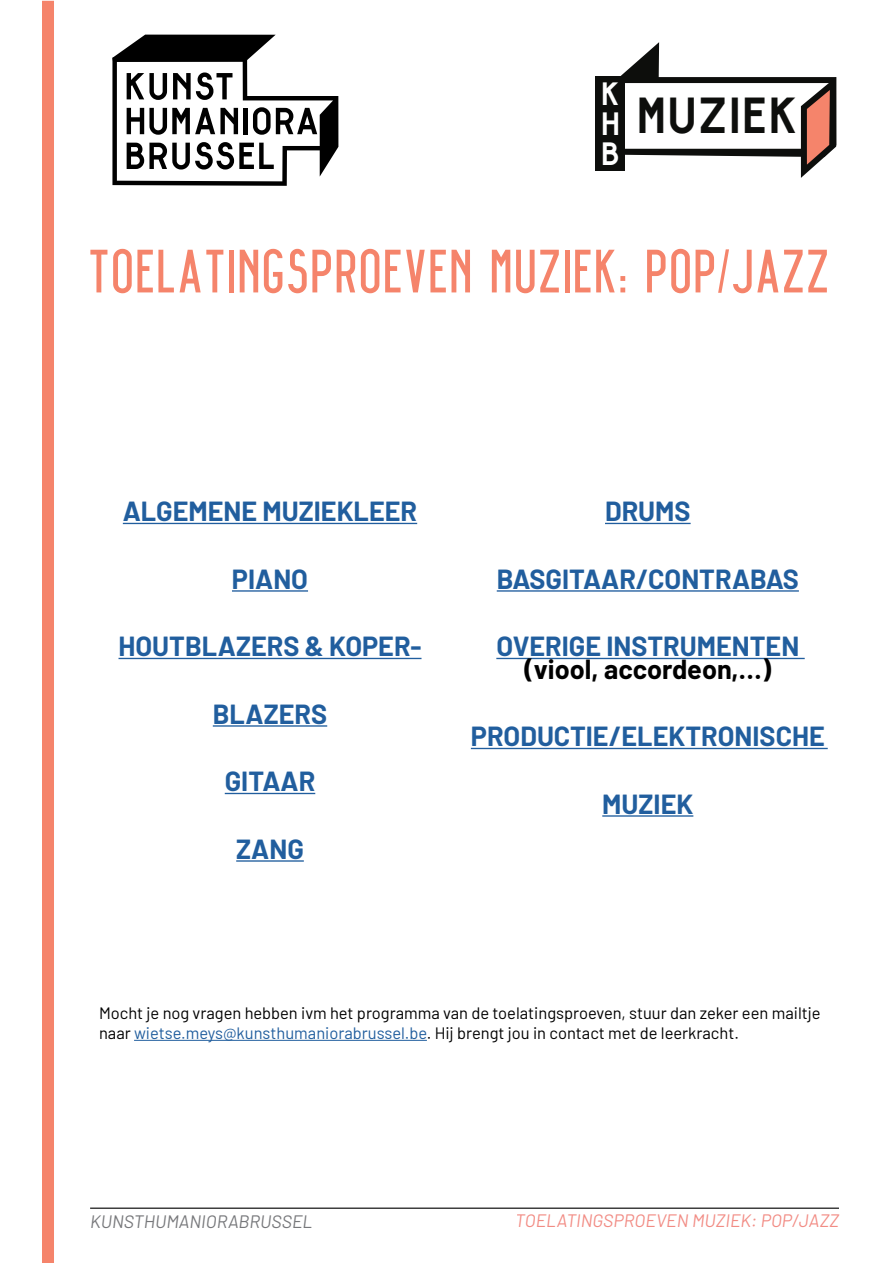
<style>
.page{position:relative;width:893px;height:1263px;background:#fff}
.page>*{position:absolute;margin:0;border:0;box-sizing:border-box;transform-origin:0 0}
.t1{font:60px "Alfphabet III";color:#f5846b}
.t2{font:49.8px "Alfphabet I";color:#0d0e0c}
.t3{font:31.8px/29.8px "Alfphabet I";color:#fff;text-align:justify}
.t4{font:700 27px "Barlow";color:#215e9e}
.t5{font:700 27px "Barlow";color:#000}
.t6{font:italic 18px "Barlow";color:#ea483c}
.t7{font:italic 18px "Barlow";color:#77787b}
.t8{font:16.5px/19.8px "Barlow";color:#000}
.s1{color:#215e9e}
</style>
<div class="page">
<div style="left:42px;top:1px;width:12px;height:1262px;background:#f5846b"></div>
<svg style="left:112px;top:35px;width:226px;height:151px"></svg>
<hr style="left:90px;top:1207px;width:749px;height:2px;background:#000">
<hr style="left:123px;top:523px;width:294px;height:1px;background:#215e9e">
<hr style="left:232px;top:590px;width:76px;height:2px;background:#215e9e">
<hr style="left:119px;top:658px;width:302px;height:1px;background:#215e9e">
<hr style="left:213px;top:725px;width:114px;height:2px;background:#215e9e">
<hr style="left:225px;top:793px;width:90px;height:1px;background:#215e9e">
<hr style="left:236px;top:860px;width:68px;height:2px;background:#215e9e">
<hr style="left:605px;top:523px;width:86px;height:1px;background:#215e9e">
<hr style="left:497px;top:590px;width:302px;height:2px;background:#215e9e">
<hr style="left:496px;top:658px;width:309px;height:1px;background:#215e9e">
<hr style="left:471px;top:748px;width:357px;height:1px;background:#215e9e">
<hr style="left:602px;top:815px;width:91px;height:2px;background:#215e9e">
<svg style="left:620px;top:42px;width:216px;height:136px"></svg>
<div style="left:596px;top:76px;width:29px;height:95px;background:#0d0e0c"></div>
<hr style="left:134px;top:1040px;width:293px;height:1px;background:#215e9e">
<h3 class="t3" style="left:601px;top:79px;width:21px">K H B</h3>
<h2 class="t2" style="left:636px;top:85px;width:164px">MUZIEK</h2>
<h1 class="t1" style="left:88px;top:235px;width:744px">TOELATINGSPROEVEN MUZIEK: POP/JAZZ</h1>
<h3 class="t4" style="left:123px;top:492px;width:296px">ALGEMENE MUZIEKLEER</h3>
<h3 class="t4" style="left:232px;top:559px;width:78px">PIANO</h3>
<h3 class="t4" style="left:119px;top:627px;width:304px">HOUTBLAZERS &amp; KOPER-</h3>
<h3 class="t4" style="left:213px;top:694px;width:116px">BLAZERS</h3>
<h3 class="t4" style="left:225px;top:762px;width:92px">GITAAR</h3>
<h3 class="t4" style="left:236px;top:829px;width:69px">ZANG</h3>
<h3 class="t4" style="left:605px;top:492px;width:87px">DRUMS</h3>
<h3 class="t4" style="left:497px;top:559px;width:304px">BASGITAAR/CONTRABAS</h3>
<h3 class="t4" style="left:496px;top:627px;width:304px">OVERIGE INSTRUMENTEN</h3>
<h3 class="t5" style="left:525px;top:649px;width:248px">(viool, accordeon,…)</h3>
<h3 class="t4" style="left:471px;top:717px;width:355px">PRODUCTIE/ELEKTRONISCHE</h3>
<h3 class="t4" style="left:602px;top:784px;width:93px">MUZIEK</h3>
<p class="t8" style="left:99px;top:1002px;width:723px">Mocht je nog vragen hebben ivm het programma van de toelatingsproeven, stuur dan zeker een mailtje naar <span class="s1">wietse.meys@kunsthumaniorabrussel.be</span>. Hij brengt jou in contact met de leerkracht.</p>
<p class="t7" style="left:90px;top:1208px;width:224px">KUNSTHUMANIORABRUSSEL</p>
<p class="t6" style="left:516px;top:1207px;width:325px">TOELATINGSPROEVEN MUZIEK: POP/JAZZ</p>
</div>
